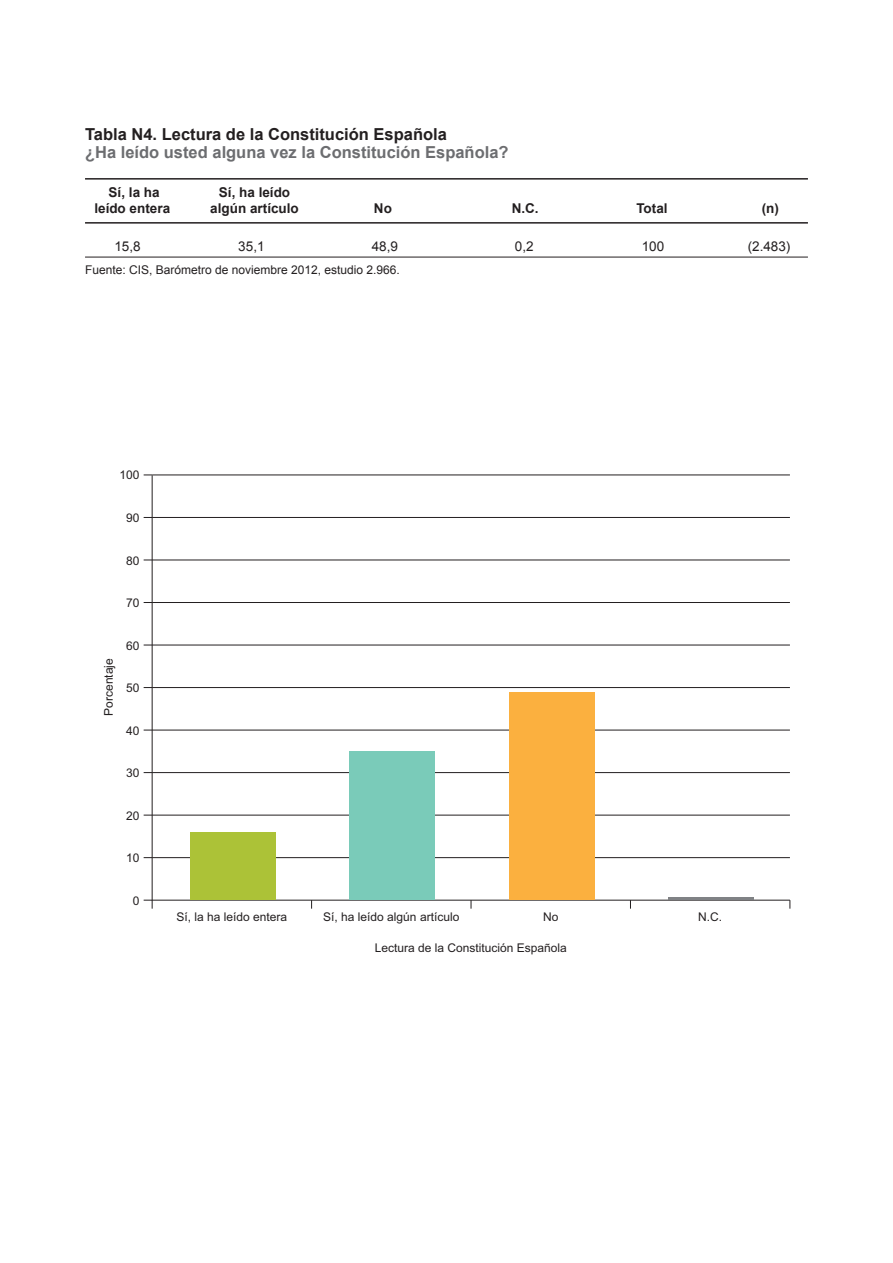
<style>
.page{position:relative;width:893px;height:1263px;background:#fff}
.page>*{position:absolute;margin:0;border:0;box-sizing:border-box;transform-origin:0 0}
.t1{font:700 16.5px "Arial";color:#6c6d70}
.t2{font:700 16.5px "Arial";color:#231f20}
.t3{font:700 13.5px "Arial";color:#231f20}
.t4{font:13.5px "Arial";color:#231f20}
.t5{font:12px "Arial";color:#231f20}
</style>
<div class="page">
<hr style="left:85px;top:178px;width:723px;height:2px;background:#231f20">
<hr style="left:85px;top:222px;width:723px;height:2px;background:#231f20">
<hr style="left:85px;top:257px;width:723px;height:1px;background:#231f20">
<hr style="left:152px;top:857px;width:638px;height:1px;background:#231f20">
<hr style="left:152px;top:815px;width:638px;height:1px;background:#231f20">
<hr style="left:152px;top:772px;width:638px;height:1px;background:#231f20">
<hr style="left:152px;top:730px;width:638px;height:1px;background:#231f20">
<hr style="left:152px;top:687px;width:638px;height:1px;background:#231f20">
<hr style="left:152px;top:645px;width:638px;height:1px;background:#231f20">
<hr style="left:152px;top:602px;width:638px;height:1px;background:#231f20">
<hr style="left:152px;top:560px;width:638px;height:1px;background:#231f20">
<hr style="left:152px;top:517px;width:638px;height:1px;background:#231f20">
<hr style="left:152px;top:475px;width:638px;height:1px;background:#231f20">
<hr style="left:152px;top:475px;width:1px;height:425px;background:#231f20">
<svg style="left:144px;top:900px;width:9px;height:9px"></svg>
<hr style="left:152px;top:900px;width:638px;height:1px;background:#231f20">
<div style="left:190px;top:832px;width:85px;height:68px;background:#acc237"></div>
<div style="left:350px;top:751px;width:85px;height:149px;background:#7acbb9"></div>
<div style="left:509px;top:692px;width:85px;height:208px;background:#fbb03f"></div>
<hr style="left:669px;top:898px;width:85px;height:2px;background:#808285">
<h1 class="t2" style="left:85px;top:125px;width:363px">Tabla N4. Lectura de la Constitución Española</h1>
<h1 class="t1" style="left:85px;top:143px;width:425px">¿Ha leído usted alguna vez la Constitución Española?</h1>
<p class="t3" style="left:109px;top:184px;width:53px">Sí, la ha</p>
<p class="t3" style="left:219px;top:184px;width:73px">Sí, ha leído</p>
<p class="t3" style="left:94px;top:201px;width:77px">leído entera</p>
<p class="t3" style="left:210px;top:201px;width:90px">algún artículo</p>
<p class="t3" style="left:374px;top:201px;width:19px">No</p>
<p class="t3" style="left:512px;top:201px;width:29px">N.C.</p>
<p class="t3" style="left:636px;top:201px;width:33px">Total</p>
<p class="t3" style="left:762px;top:201px;width:19px">(n)</p>
<p class="t4" style="left:114px;top:239px;width:28px">15,8</p>
<p class="t4" style="left:238px;top:239px;width:28px">35,1</p>
<p class="t4" style="left:372px;top:239px;width:28px">48,9</p>
<p class="t4" style="left:515px;top:239px;width:20px">0,2</p>
<p class="t4" style="left:642px;top:239px;width:24px">100</p>
<p class="t4" style="left:748px;top:239px;width:44px">(2.483)</p>
<p class="t5" style="left:85px;top:263px;width:316px">Fuente: CIS, Barómetro de noviembre 2012, estudio 2.966.</p>
<p class="t5" style="left:119px;top:467px;width:22px">100</p>
<p class="t5" style="left:126px;top:510px;width:15px">90</p>
<p class="t5" style="left:126px;top:552px;width:15px">80</p>
<p class="t5" style="left:126px;top:595px;width:15px">70</p>
<p class="t5" style="left:126px;top:637px;width:15px">60</p>
<p class="t5" style="left:126px;top:680px;width:15px">50</p>
<p class="t5" style="left:126px;top:722px;width:15px">40</p>
<p class="t5" style="left:126px;top:765px;width:15px">30</p>
<p class="t5" style="left:126px;top:807px;width:15px">20</p>
<p class="t5" style="left:126px;top:850px;width:15px">10</p>
<p class="t5" style="left:133px;top:892px;width:8px">0</p>
<p class="t5" style="left:101px;top:716px;width:59px;rotate:-90deg">Porcentaje</p>
<p class="t5" style="left:176px;top:909px;width:112px">Sí, la ha leído entera</p>
<p class="t5" style="left:323px;top:909px;width:138px">Sí, ha leído algún artículo</p>
<p class="t5" style="left:543px;top:909px;width:17px">No</p>
<p class="t5" style="left:698px;top:909px;width:25px">N.C.</p>
<p class="t5" style="left:375px;top:940px;width:194px">Lectura de la Constitución Española</p>
</div>
